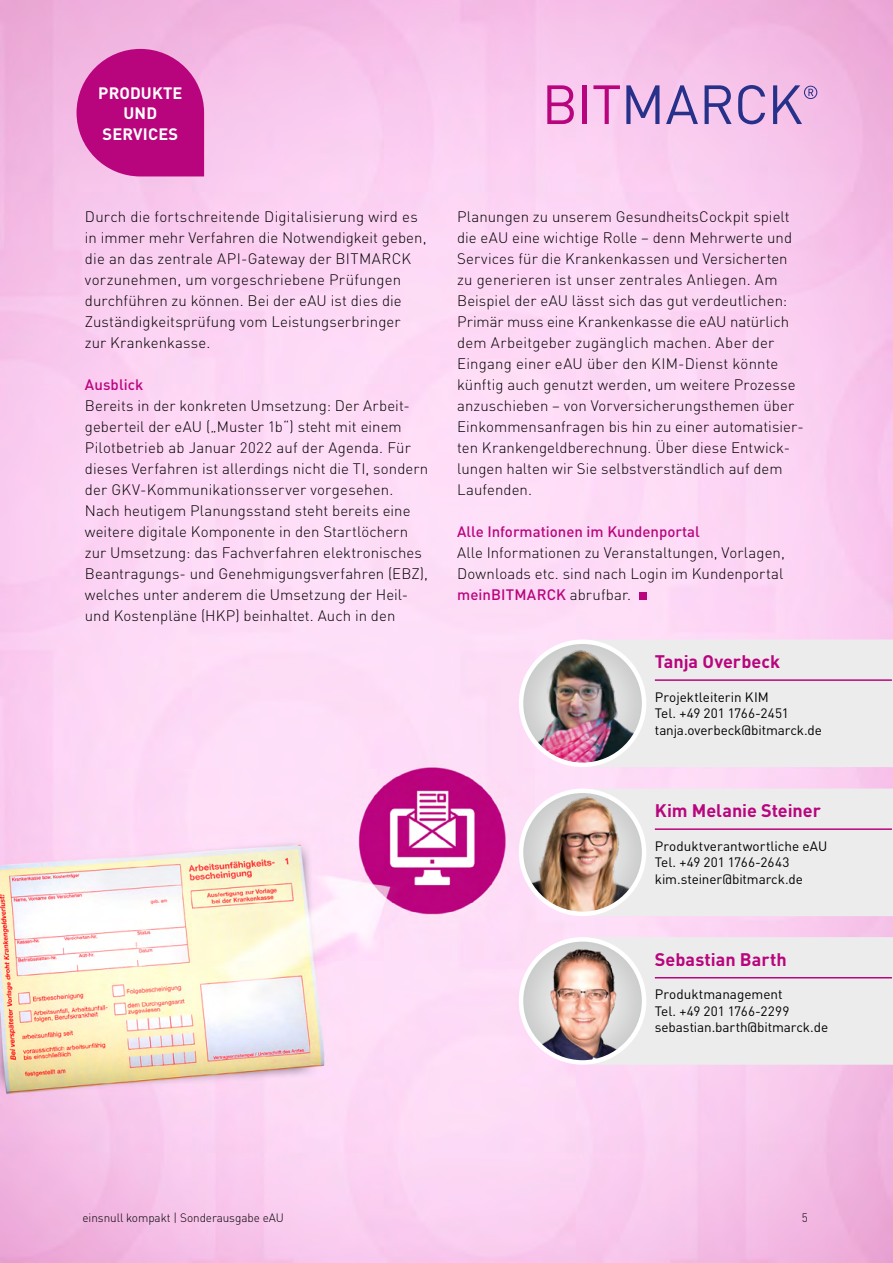
<style>
.page{position:relative;width:893px;height:1263px;background:#fff}
.page>*{position:absolute;margin:0;border:0;box-sizing:border-box;transform-origin:0 0}
.t1{font:700 18px "DIN Pro";color:#b9057d}
.t2{font:700 16.35px/20.4px "DIN Pro";letter-spacing:.01em;color:#fff;text-align:center}
.t3{font:300 15px/21px "DIN Pro";letter-spacing:.005em;color:#000}
.t4{font:500 15px "DIN Pro";color:#b9057d}
.t5{font:13.5px/16.5px "DIN Pro";color:#000}
.t6{font:300 12px "DIN Pro";letter-spacing:-.005em;color:#000}
.s1{font-weight:500;color:#b9057d}
</style>
<div class="page">
<img style="left:0;top:0;width:893px;height:1263px">
<svg style="left:77px;top:49px;width:127px;height:127px;background:#c2218d"></svg>
<svg style="left:547px;top:85px;width:27px;height:39px"></svg>
<hr style="left:582px;top:85px;width:4px;height:39px;background:#b9057d">
<svg style="left:593px;top:85px;width:27px;height:39px"></svg>
<svg style="left:626px;top:85px;width:33px;height:39px"></svg>
<svg style="left:666px;top:85px;width:32px;height:39px"></svg>
<svg style="left:705px;top:85px;width:27px;height:39px"></svg>
<svg style="left:738px;top:85px;width:27px;height:39px"></svg>
<svg style="left:773px;top:85px;width:44px;height:39px;background:#bf9ace"></svg>
<div style="left:531px;top:639px;width:362px;height:128px;background:#ececed"></div>
<img style="left:521px;top:642px;width:123px;height:123px;border-radius:62px">
<div style="left:519px;top:639px;width:127px;height:128px;border:4px solid #fff;border-radius:50%"></div>
<hr style="left:655px;top:679px;width:237px;height:2px;background:#b9057d">
<div style="left:531px;top:788px;width:362px;height:128px;background:#ececed"></div>
<img style="left:521px;top:791px;width:123px;height:123px;border-radius:62px">
<div style="left:519px;top:788px;width:127px;height:128px;border:4px solid #fff;border-radius:50%"></div>
<hr style="left:655px;top:828px;width:237px;height:2px;background:#b9057d">
<div style="left:531px;top:937px;width:362px;height:128px;background:#ececed"></div>
<img style="left:521px;top:942px;width:118px;height:120px">
<div style="left:519px;top:937px;width:127px;height:128px;border:4px solid #fff;border-radius:50%"></div>
<hr style="left:655px;top:977px;width:237px;height:1px;background:#b9057d">
<div style="left:639px;top:592px;width:7px;height:8px;background:#b9057d"></div>
<p class="t2" style="left:98px;top:81px;width:86px">PRODUKTE<br>UND<br>SERVICES</p>
<p class="t3" style="left:85px;top:205px;width:343px">Durch die fortschreitende Digitalisierung wird es in immer mehr Verfahren die Notwendigkeit geben, die an das zentrale API-Gateway der BITMARCK vorzunehmen, um vorgeschriebene Prüfungen durchführen zu können. Bei der eAU ist dies die Zuständigkeitsprüfung vom Leistungserbringer<br>zur Krankenkasse.</p>
<p class="t4" style="left:85px;top:372px;width:60px">Ausblick</p>
<p class="t3" style="left:85px;top:394px;width:345px">Bereits in der konkreten Umsetzung: Der Arbeit&shy;geberteil der eAU („Muster 1b“) steht mit einem Pilotbetrieb ab Januar 2022 auf der Agenda. Für dieses Verfahren ist allerdings nicht die TI, sondern der GKV- Kommunikationsserver vorgesehen.<br>Nach heutigem Planungsstand steht bereits eine weitere digitale Komponente in den Startlöchern zur Umsetzung: das Fachverfahren elektronisches Beantragungs- und Genehmigungsverfahren (EBZ), welches unter anderem die Umsetzung der Heil&shy;und Kostenpläne (HKP) beinhaltet. Auch in den</p>
<p class="t3" style="left:457px;top:205px;width:348px">Planungen zu unserem GesundheitsCockpit spielt die eAU eine wichtige Rolle – denn Mehrwerte und Services für die Krankenkassen und Versicherten zu generieren ist unser zentrales Anliegen. Am Beispiel der eAU lässt sich das gut verdeutlichen:<br>Primär muss eine Krankenkasse die eAU natürlich dem Arbeitgeber zugänglich machen. Aber der Eingang einer eAU über den KIM-Dienst könnte künftig auch genutzt werden, um weitere Prozesse anzuschieben – von Vorversicherungsthemen über Einkommensanfragen bis hin zu einer automatisier&shy;ten Krankengeldberechnung. Über diese Entwick&shy;lungen halten wir Sie selbstverständlich auf dem Laufenden.</p>
<p class="t4" style="left:457px;top:519px;width:244px">Alle Informationen im Kundenportal</p>
<p class="t3" style="left:457px;top:541px;width:329px;text-align:justify">Alle Informationen zu Veranstaltungen, Vorlagen, Downloads etc. sind nach Login im Kundenportal <span class="s1">meinBITMARCK</span> abrufbar.</p>
<p class="t1" style="left:655px;top:647px;width:127px">Tanja Overbeck</p>
<p class="t5" style="left:655px;top:687px;width:169px">Projektleiterin KIM<br>Tel. +49 201 1766-2451 tanja.overbeck@bitmarck.de</p>
<p class="t1" style="left:655px;top:796px;width:168px">Kim Melanie Steiner</p>
<p class="t5" style="left:655px;top:836px;width:174px">Produktverantwortliche eAU<br>Tel. +49 201 1766-2643 kim.steiner@bitmarck.de</p>
<p class="t1" style="left:655px;top:944px;width:134px">Sebastian Barth</p>
<p class="t5" style="left:655px;top:985px;width:175px">Produktmanagement<br>Tel. +49 201 1766-2299 sebastian.barth@bitmarck.de</p>
<p class="t6" style="left:82px;top:1209px;width:203px">einsnull kompakt | Sonderausgabe eAU</p>
<p class="t6" style="left:802px;top:1209px;width:8px">5</p>
</div>
